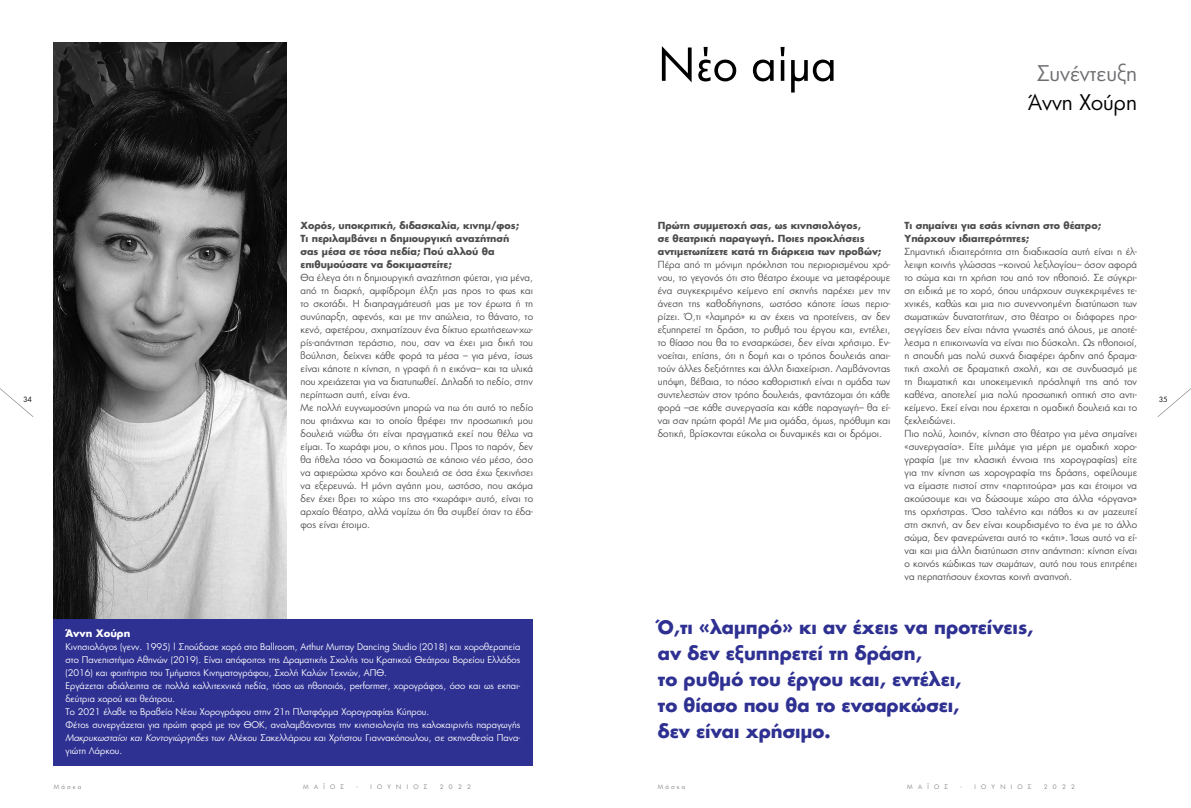
<style>
.page{position:relative;width:1191px;height:808px;background:#fff}
.page>*{position:absolute;margin:0;border:0;box-sizing:border-box;transform-origin:0 0}
.t1{font:50px "Wuerth";color:#000}
.t2{font:21px "PF Futura Neu";color:#6d6e71}
.t3{font:21px "PF Futura Neu";color:#000}
.t4{font:700 18px/26px "PF Futura Neu";color:#2e3092}
.t5{font:700 10px "PF Futura Neu";color:#fff}
.t6{font:9.5px/13px "PF Futura Neu";color:#4d4d4f}
.t7{font:700 9.5px/13px "PF Futura Neu";color:#4d4d4f}
.t8{font:9px/13px "PF Futura Neu";color:#fff}
.t9{font:7px "PF Futura Neu";color:#000}
.t10{font:6px "PF Futura Neu";letter-spacing:.88em;color:#808285}
.s1{font-style:italic}
</style>
<div class="page">
<img style="left:54px;top:43px;width:232px;height:576px">
<div style="left:54px;top:619px;width:479px;height:146px;background:#2e3092"></div>
<svg style="left:1157px;top:388px;width:34px;height:29px"></svg>
<svg style="left:0;top:388px;width:33px;height:29px"></svg>
<p class="t9" style="left:23px;top:395px;width:10px">34</p>
<p class="t7" style="left:300px;top:219px;width:220px">Χορός, υποκριτική, διδασκαλία, κινημ/φος; Τι περιλαμβάνει η δημιουργική αναζήτησή σας μέσα σε τόσα πεδία; Πού αλλού θα επιθυμούσατε να δοκιμαστείτε;</p>
<p class="t6" style="left:300px;top:271px;width:234px">Θα έλεγα ότι η δημιουργική αναζήτηση φύεται, για μένα, από τη διαρκή, αμφίδρομη έλξη μας προς το φως και το σκοτάδι. Η διαπραγμάτευσή μας με τον έρωτα ή τη συνύπαρξη, αφενός, και με την απώλεια, το θάνατο, το κενό, αφετέρου, σχηματίζουν ένα δίκτυο ερωτήσεων-χω&shy;ρίς-απάντηση τεράστιο, που, σαν να έχει μια δική του βούληση, δείχνει κάθε φορά τα μέσα – για μένα, ίσως είναι κάποτε η κίνηση, η γραφή ή η εικόνα– και τα υλικά που χρειάζεται για να διατυπωθεί. Δηλαδή το πεδίο, στην περίπτωση αυτή, είναι ένα.<br>Με πολλή ευγνωμοσύνη μπορώ να πω ότι αυτό το πεδίο που φτιάχνω και το οποίο θρέφει την προσωπική μου δουλειά νιώθω ότι είναι πραγματικά εκεί που θέλω να είμαι. Το χωράφι μου, ο κήπος μου. Προς το παρόν, δεν θα ήθελα τόσο να δοκιμαστώ σε κάποιο νέο μέσο, όσο να αφιερώσω χρόνο και δουλειά σε όσα έχω ξεκινήσει να εξερευνώ. Η μόνη αγάπη μου, ωστόσο, που ακόμα δεν έχει βρει το χώρο της στο «χωράφι» αυτό, είναι το αρχαίο θέατρο, αλλά νομίζω ότι θα συμβεί όταν το έδα&shy;φος είναι έτοιμο.</p>
<p class="t5" style="left:65px;top:626px;width:66px">Άννη Χούρη</p>
<p class="t8" style="left:65px;top:640px;width:456px">Κινησιολόγος (γενν. 1995) | Σπούδασε χορό στο Ballroom, Arthur Murray Dancing Studio (2018) και χοροθεραπεία στο Πανεπιστήμιο Αθηνών (2019). Είναι απόφοιτος της Δραματικής Σχολής του Κρατικού Θεάτρου Βορείου Ελλάδος (2016) και φοιτήτρια του Τμήματος Κινηματογράφου, Σχολή Καλών Τεχνών, ΑΠΘ.<br>Εργάζεται αδιάλειπτα σε πολλά καλλιτεχνικά πεδία, τόσο ως ηθοποιός, performer, χορογράφος, όσο και ως εκπαι&shy;δεύτρια χορού και θεάτρου.<br>Το 2021 έλαβε το Βραβείο Νέου Χορογράφου στην 21η Πλατφόρμα Χορογραφίας Κύπρου.<br>Φέτος συνεργάζεται για πρώτη φορά με τον ΘΟΚ, αναλαμβάνοντας την κινησιολογία της καλοκαιρινής παραγωγής <span class="s1">Μακρυκωσταίοι και Κοντογιώργηδες</span> των Αλέκου Σακελλάριου και Χρήστου Γιαννακόπουλου, σε σκηνοθεσία Πανα&shy;γιώτη Λάρκου.</p>
<p class="t10" style="left:54px;top:783px;width:29px">Μάσκα</p>
<p class="t10" style="left:303px;top:783px;width:42px">ΜΑΪΟΣ</p>
<p class="t10" style="left:356px;top:783px;width:72px">- ΙΟΥΝΙΟΣ</p>
<p class="t10" style="left:440px;top:783px;width:33px">2022</p>
<h1 class="t1" style="left:658px;top:30px;width:181px">Νέο αίμα</h1>
<h2 class="t2" style="left:1037px;top:60px;width:102px">Συνέντευξη</h2>
<h2 class="t3" style="left:1028px;top:89px;width:111px">Άννη Χούρη</h2>
<p class="t7" style="left:658px;top:219px;width:225px">Πρώτη συμμετοχή σας, ως κινησιολόγος,<br>σε θεατρική παραγωγή. Ποιες προκλήσεις αντιμετωπίζετε κατά τη διάρκεια των προβών;</p>
<p class="t6" style="left:658px;top:258px;width:234px;text-align:justify">Πέρα από τη μόνιμη πρόκληση του περιορισμένου χρό&shy;νου, το γεγονός ότι στο θέατρο έχουμε να μεταφέρουμε ένα συγκεκριμένο κείμενο επί σκηνής παρέχει μεν την άνεση της καθοδήγησης, ωστόσο κάποτε ίσως περιο&shy;ρίζει. Ό,τι «λαμπρό» κι αν έχεις να προτείνεις, αν δεν εξυπηρετεί τη δράση, το ρυθμό του έργου και, εντέλει, το θίασο που θα το ενσαρκώσει, δεν είναι χρήσιμο. Εν&shy;νοείται, επίσης, ότι η δομή και ο τρόπος δουλειάς απαι&shy;τούν άλλες δεξιότητες και άλλη διαχείριση. Λαμβάνοντας υπόψη, βέβαια, το πόσο καθοριστική είναι η ομάδα των συντελεστών στον τρόπο δουλειάς, φαντάζομαι ότι κάθε φορά –σε κάθε συνεργασία και κάθε παραγωγή– θα εί&shy;ναι σαν πρώτη φορά! Με μια ομάδα, όμως, πρόθυμη και δοτική, βρίσκονται εύκολα οι δυναμικές και οι δρόμοι.</p>
<p class="t7" style="left:904px;top:218px;width:198px">Τι σημαίνει για εσάς κίνηση στο θέατρο;<br>Υπάρχουν ιδιαιτερότητες;</p>
<p class="t6" style="left:904px;top:245px;width:234px">Σημαντική ιδιαιτερότητα στη διαδικασία αυτή είναι η έλ&shy;λειψη κοινής γλώσσας –κοινού λεξιλογίου– όσον αφορά το σώμα και τη χρήση του από τον ηθοποιό. Σε σύγκρι&shy;ση ειδικά με το χορό, όπου υπάρχουν συγκεκριμένες τε&shy;χνικές, καθώς και μια πιο συνεννοημένη διατύπωση των σωματικών δυνατοτήτων, στο θέατρο οι διάφορες προ&shy;σεγγίσεις δεν είναι πάντα γνωστές από όλους, με αποτέ&shy;λεσμα η επικοινωνία να είναι πιο δύσκολη. Ως ηθοποιοί, η σπουδή μας πολύ συχνά διαφέρει άρδην από δραμα&shy;τική σχολή σε δραματική σχολή, και σε συνδυασμό με τη βιωματική και υποκειμενική πρόσληψή της από τον καθένα, αποτελεί μια πολύ προσωπική οπτική στο αντι&shy;κείμενο. Εκεί είναι που έρχεται η ομαδική δουλειά και το ξεκλειδώνει.<br>Πιο πολύ, λοιπόν, κίνηση στο θέατρο για μένα σημαίνει «συνεργασία». Είτε μιλάμε για μέρη με ομαδική χορο&shy;γραφία (με την κλασική έννοια της χορογραφίας) είτε για την κίνηση ως χορογραφία της δράσης, οφείλουμε να είμαστε πιστοί στην «παρτιτούρα» μας και έτοιμοι να ακούσουμε και να δώσουμε χώρο στα άλλα «όργανα» της ορχήστρας. Όσο ταλέντο και πάθος κι αν μαζευτεί στη σκηνή, αν δεν είναι κουρδισμένο το ένα με το άλλο σώμα, δεν φανερώνεται αυτό το «κάτι». Ίσως αυτό να εί&shy;ναι και μια άλλη διατύπωση στην απάντηση: κίνηση είναι ο κοινός κώδικας των σωμάτων, αυτό που τους επιτρέπει να περπατήσουν έχοντας κοινή αναπνοή.</p>
<h3 class="t4" style="left:658px;top:613px;width:377px">Ό,τι «λαμπρό» κι αν έχεις να προτείνεις, αν δεν εξυπηρετεί τη δράση,<br>το ρυθμό του έργου και, εντέλει,<br>το θίασο που θα το ενσαρκώσει,<br>δεν είναι χρήσιμο.</h3>
<p class="t10" style="left:658px;top:783px;width:29px">Μάσκα</p>
<p class="t10" style="left:907px;top:783px;width:42px">ΜΑΪΟΣ</p>
<p class="t10" style="left:960px;top:783px;width:72px">- ΙΟΥΝΙΟΣ</p>
<p class="t10" style="left:1044px;top:783px;width:33px">2022</p>
<p class="t9" style="left:1158px;top:395px;width:10px">35</p>
</div>
